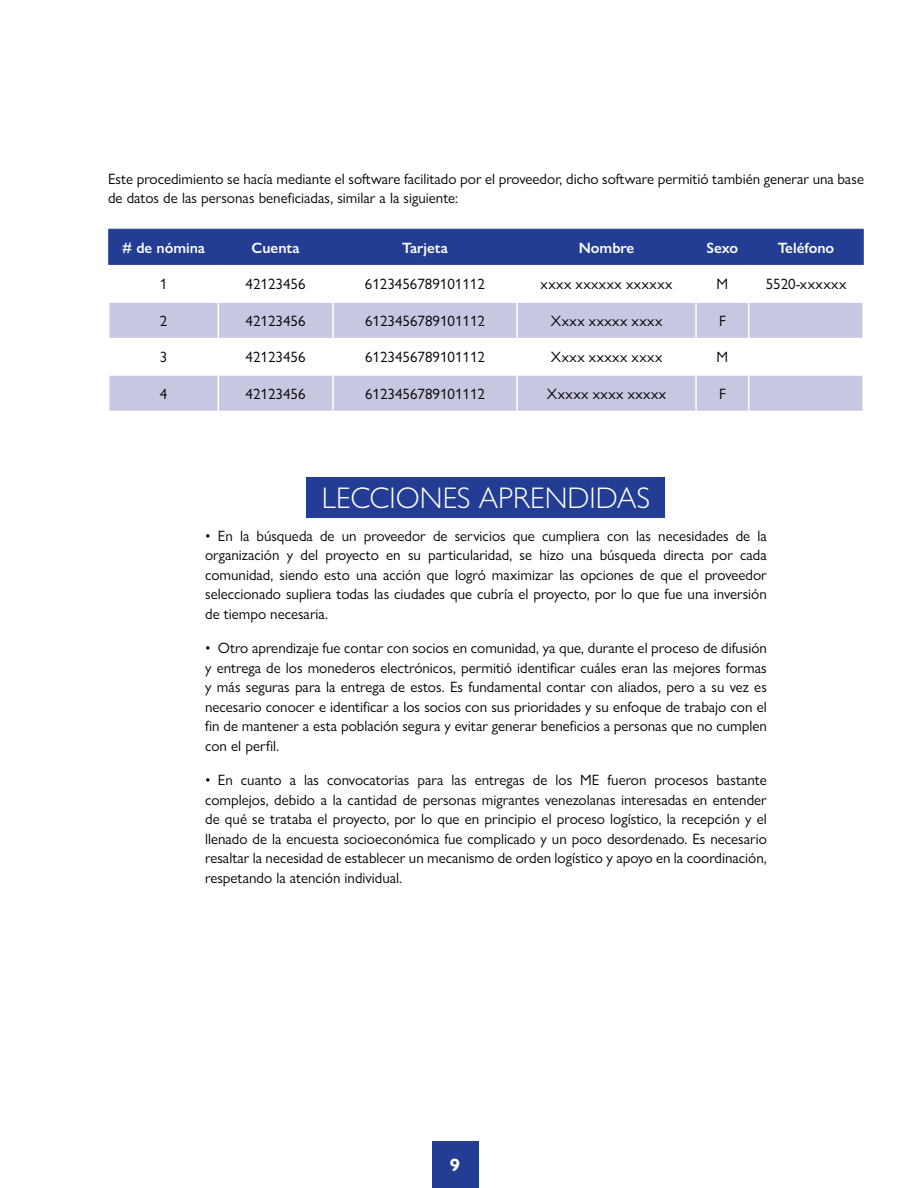
<style>
.page{position:relative;width:918px;height:1188px;background:#fff}
.page>*{position:absolute;margin:0;border:0;box-sizing:border-box;transform-origin:0 0}
.t1{font:300 30px "Gill Sans Nova";color:#fff}
.t2{font:700 18px "Gill Sans Nova";color:#fff}
.t3{font:15px/19.5px "Gill Sans Nova";color:#000;text-align:justify}
.t4{font:15px "Gill Sans Nova";letter-spacing:.035em;color:#000}
.t5{font:600 15px "Gill Sans Nova";color:#fff}
</style>
<div class="page">
<div style="left:432px;top:1141px;width:47px;height:47px;background:#233d94"></div>
<div style="left:307px;top:477px;width:358px;height:41px;background:#233d94"></div>
<div style="left:109px;top:230px;width:754px;height:35px;background:#233d94"></div>
<svg style="left:110px;top:303px;width:752px;height:108px;fill:#c7c7e2"></svg>
<hr style="left:218px;top:230px;width:1px;height:35px;background:#233d94">
<hr style="left:333px;top:230px;width:1px;height:35px;background:#233d94">
<hr style="left:517px;top:230px;width:1px;height:35px;background:#233d94">
<hr style="left:696px;top:230px;width:1px;height:35px;background:#233d94">
<hr style="left:748px;top:230px;width:1px;height:35px;background:#233d94">
<hr style="left:218px;top:339px;width:1px;height:35px;background:#fff">
<hr style="left:332px;top:339px;width:2px;height:35px;background:#fff">
<hr style="left:516px;top:339px;width:2px;height:35px;background:#fff">
<hr style="left:695px;top:339px;width:2px;height:35px;background:#fff">
<hr style="left:748px;top:339px;width:2px;height:35px;background:#fff">
<hr style="left:218px;top:303px;width:1px;height:35px;background:#fff">
<hr style="left:332px;top:303px;width:2px;height:35px;background:#fff">
<hr style="left:516px;top:303px;width:2px;height:35px;background:#fff">
<hr style="left:695px;top:303px;width:2px;height:35px;background:#fff">
<hr style="left:748px;top:303px;width:2px;height:35px;background:#fff">
<hr style="left:218px;top:376px;width:1px;height:35px;background:#fff">
<hr style="left:332px;top:376px;width:2px;height:35px;background:#fff">
<hr style="left:516px;top:376px;width:2px;height:35px;background:#fff">
<hr style="left:695px;top:376px;width:2px;height:35px;background:#fff">
<hr style="left:748px;top:376px;width:2px;height:35px;background:#fff">
<hr style="left:108px;top:229px;width:110px;height:1px;background:#233d94">
<hr style="left:108px;top:230px;width:1px;height:35px;background:#233d94">
<hr style="left:218px;top:229px;width:115px;height:1px;background:#233d94">
<hr style="left:333px;top:229px;width:184px;height:1px;background:#233d94">
<hr style="left:517px;top:229px;width:179px;height:1px;background:#233d94">
<hr style="left:696px;top:229px;width:53px;height:1px;background:#233d94">
<hr style="left:749px;top:229px;width:115px;height:1px;background:#233d94">
<hr style="left:863px;top:230px;width:1px;height:35px;background:#233d94">
<hr style="left:108px;top:338px;width:110px;height:1px;background:#fff">
<hr style="left:218px;top:338px;width:115px;height:1px;background:#fff">
<hr style="left:333px;top:338px;width:184px;height:1px;background:#fff">
<hr style="left:517px;top:338px;width:179px;height:1px;background:#fff">
<hr style="left:696px;top:338px;width:53px;height:1px;background:#fff">
<hr style="left:749px;top:338px;width:115px;height:1px;background:#fff">
<hr style="left:108px;top:374px;width:110px;height:2px;background:#fff">
<hr style="left:218px;top:374px;width:115px;height:2px;background:#fff">
<hr style="left:333px;top:374px;width:184px;height:2px;background:#fff">
<hr style="left:517px;top:374px;width:179px;height:2px;background:#fff">
<hr style="left:696px;top:374px;width:53px;height:2px;background:#fff">
<hr style="left:749px;top:374px;width:115px;height:2px;background:#fff">
<p class="t3" style="left:108px;top:169px;width:758px">Este procedimiento se hacía mediante el software facilitado por el proveedor, dicho software permitió también generar una base de datos de las personas beneficiadas, similar a la siguiente:</p>
<p class="t5" style="left:122px;top:239px;width:84px"># de nómina</p>
<p class="t5" style="left:252px;top:239px;width:49px">Cuenta</p>
<p class="t5" style="left:402px;top:239px;width:47px">Tarjeta</p>
<p class="t5" style="left:579px;top:239px;width:57px">Nombre</p>
<p class="t5" style="left:706px;top:239px;width:33px">Sexo</p>
<p class="t5" style="left:778px;top:239px;width:58px">Teléfono</p>
<p class="t3" style="left:160px;top:274px;width:9px">1</p>
<p class="t3" style="left:246px;top:274px;width:61px">42123456</p>
<p class="t3" style="left:365px;top:274px;width:121px">6123456789101112</p>
<p class="t4" style="left:541px;top:275px;width:133px">xxxx xxxxxx xxxxxx</p>
<p class="t3" style="left:717px;top:274px;width:13px">M</p>
<p class="t4" style="left:766px;top:275px;width:82px">5520-xxxxxx</p>
<p class="t3" style="left:160px;top:311px;width:9px">2</p>
<p class="t3" style="left:246px;top:311px;width:61px">42123456</p>
<p class="t3" style="left:365px;top:311px;width:121px">6123456789101112</p>
<p class="t4" style="left:551px;top:312px;width:113px">Xxxx xxxxx xxxx</p>
<p class="t3" style="left:719px;top:311px;width:8px">F</p>
<p class="t3" style="left:160px;top:347px;width:9px">3</p>
<p class="t3" style="left:246px;top:347px;width:61px">42123456</p>
<p class="t3" style="left:365px;top:347px;width:121px">6123456789101112</p>
<p class="t4" style="left:551px;top:348px;width:113px">Xxxx xxxxx xxxx</p>
<p class="t3" style="left:717px;top:347px;width:13px">M</p>
<p class="t3" style="left:160px;top:384px;width:9px">4</p>
<p class="t3" style="left:246px;top:384px;width:61px">42123456</p>
<p class="t3" style="left:365px;top:384px;width:121px">6123456789101112</p>
<p class="t4" style="left:547px;top:384px;width:121px">Xxxxx xxxx xxxxx</p>
<p class="t3" style="left:719px;top:384px;width:8px">F</p>
<h1 class="t1" style="left:322px;top:480px;width:330px">LECCIONES APRENDIDAS</h1>
<p class="t3" style="left:205px;top:526px;width:563px">• En la búsqueda de un proveedor de servicios que cumpliera con las necesidades de la organización y del proyecto en su particularidad, se hizo una búsqueda directa por cada comunidad, siendo esto una acción que logró maximizar las opciones de que el proveedor seleccionado supliera todas las ciudades que cubría el proyecto, por lo que fue una inversión de tiempo necesaria.</p>
<p class="t3" style="left:205px;top:638px;width:563px">• Otro aprendizaje fue contar con socios en comunidad, ya que, durante el proceso de difusión y entrega de los monederos electrónicos, permitió identificar cuáles eran las mejores formas y más seguras para la entrega de estos. Es fundamental contar con aliados, pero a su vez es necesario conocer e identificar a los socios con sus prioridades y su enfoque de trabajo con el fin de mantener a esta población segura y evitar generar beneficios a personas que no cumplen con el perfil.</p>
<p class="t3" style="left:205px;top:770px;width:563px">• En cuanto a las convocatorias para las entregas de los ME fueron procesos bastante complejos, debido a la cantidad de personas migrantes venezolanas interesadas en entender de qué se trataba el proyecto, por lo que en principio el proceso logístico, la recepción y el llenado de la encuesta socioeconómica fue complicado y un poco desordenado. Es necesario resaltar la necesidad de establecer un mecanismo de orden logístico y apoyo en la coordinación, respetando la atención individual.</p>
<p class="t2" style="left:450px;top:1154px;width:12px">9</p>
</div>
